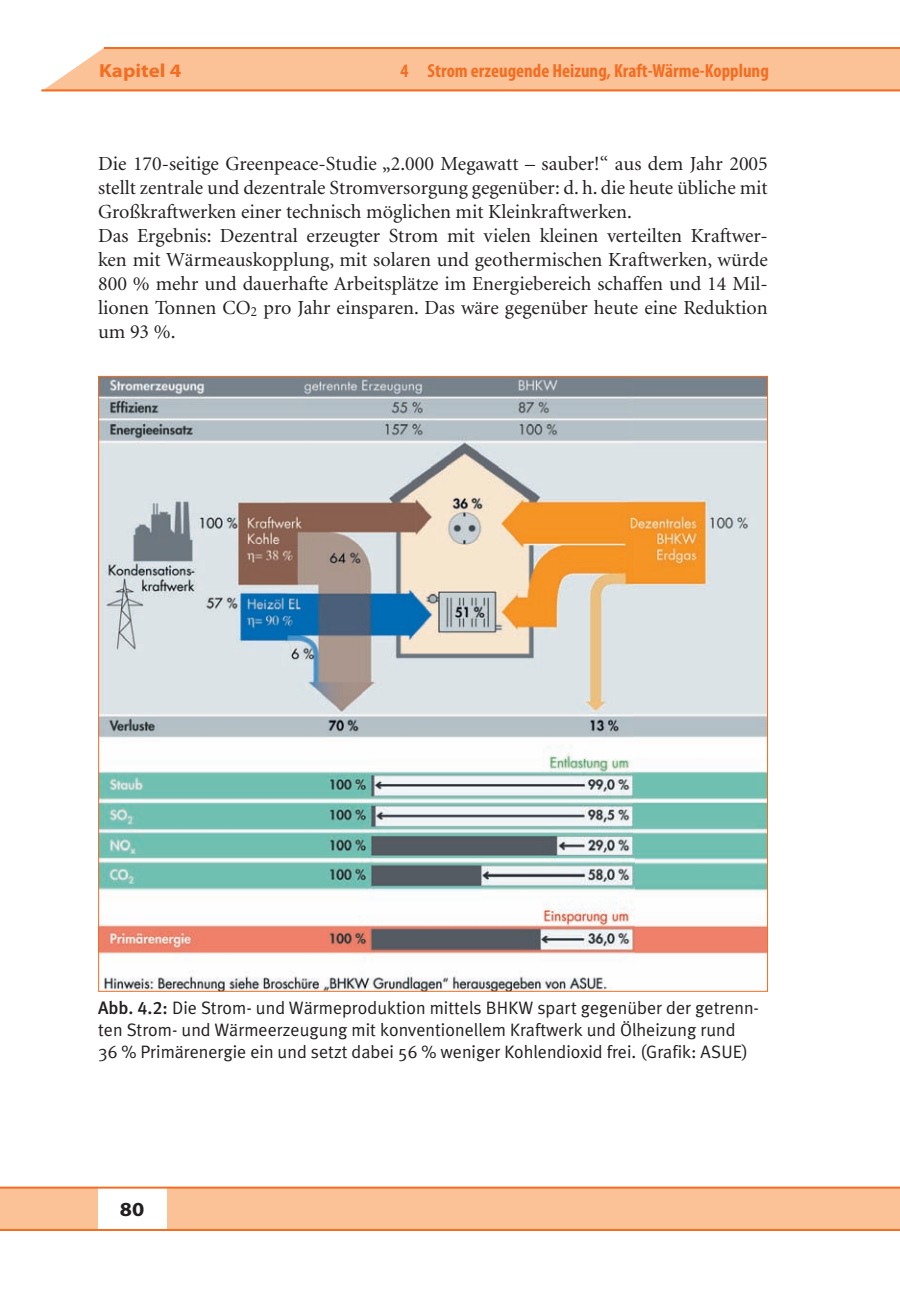
<style>
.page{position:relative;width:900px;height:1296px;background:#fff}
.page>*{position:absolute;margin:0;border:0;box-sizing:border-box;transform-origin:0 0}
.t1{font:20px/24px "Minion";color:#231f20}
.t2{font:700 20px "Myriad Pro";color:#231f20;scale:1.1 1}
.t3{font:700 condensed 19px "Myriad Pro";color:#f36e21}
.t4{font:700 19px "Myriad Pro";color:#f36e21;scale:1.1 1}
.t5{font:18px/22px "Meta Plus Normal";color:#231f20}
.s1{font-family:"Meta Medium LF"}
</style>
<div class="page">
<div style="left:45px;top:48px;width:854px;height:41px;background:#fbc197"></div>
<div style="left:0;top:1188px;width:899px;height:43px;background:#fbc197"></div>
<div style="left:98px;top:1186px;width:68px;height:45px;background:#fff"></div>
<hr style="left:0;top:1187px;width:899px;height:2px;background:#f36e21">
<hr style="left:0;top:1229px;width:899px;height:2px;background:#f36e21">
<hr style="left:104px;top:47px;width:795px;height:2px;background:#f36e21">
<hr style="left:41px;top:89px;width:858px;height:2px;background:#f36e21">
<img style="left:100px;top:378px;width:665px;height:612px">
<p class="t4" style="left:99px;top:63px;width:76px">Kapitel 4</p>
<p class="t3" style="left:400px;top:63px;width:369px">4 Strom erzeugende Heizung, Kraft-Wärme-Kopplung</p>
<p class="t1" style="left:98px;top:153px;width:671px">Die 170-seitige Greenpeace-Studie „2.000 Megawatt – sauber!“ aus dem Jahr 2005 stellt zentrale und dezentrale Stromversorgung gegenüber: d. h. die heute übliche mit Großkraftwerken einer technisch möglichen mit Kleinkraftwerken.<br>Das Ergebnis: Dezentral erzeugter Strom mit vielen kleinen verteilten Kraftwer&shy;ken mit Wärmeauskopplung, mit solaren und geothermischen Kraftwerken, würde 800 % mehr und dauerhafte Arbeitsplätze im Energiebereich schaffen und 14 Mil&shy;lionen Tonnen CO<sub>2</sub> pro Jahr einsparen. Das wäre gegenüber heute eine Reduktion um 93 %.</p>
<p class="t5" style="left:98px;top:998px;width:662px"><span class="s1">Abb. 4.2:</span> Die Strom- und Wärmeproduktion mittels BHKW spart gegenüber der getrenn&shy;ten Strom- und Wärmeerzeugung mit konventionellem Kraftwerk und Ölheizung rund<br>36 % Primärenergie ein und setzt dabei 56 % weniger Kohlendioxid frei. (Grafik: ASUE)</p>
<p class="t2" style="left:120px;top:1202px;width:24px">80</p>
</div>
